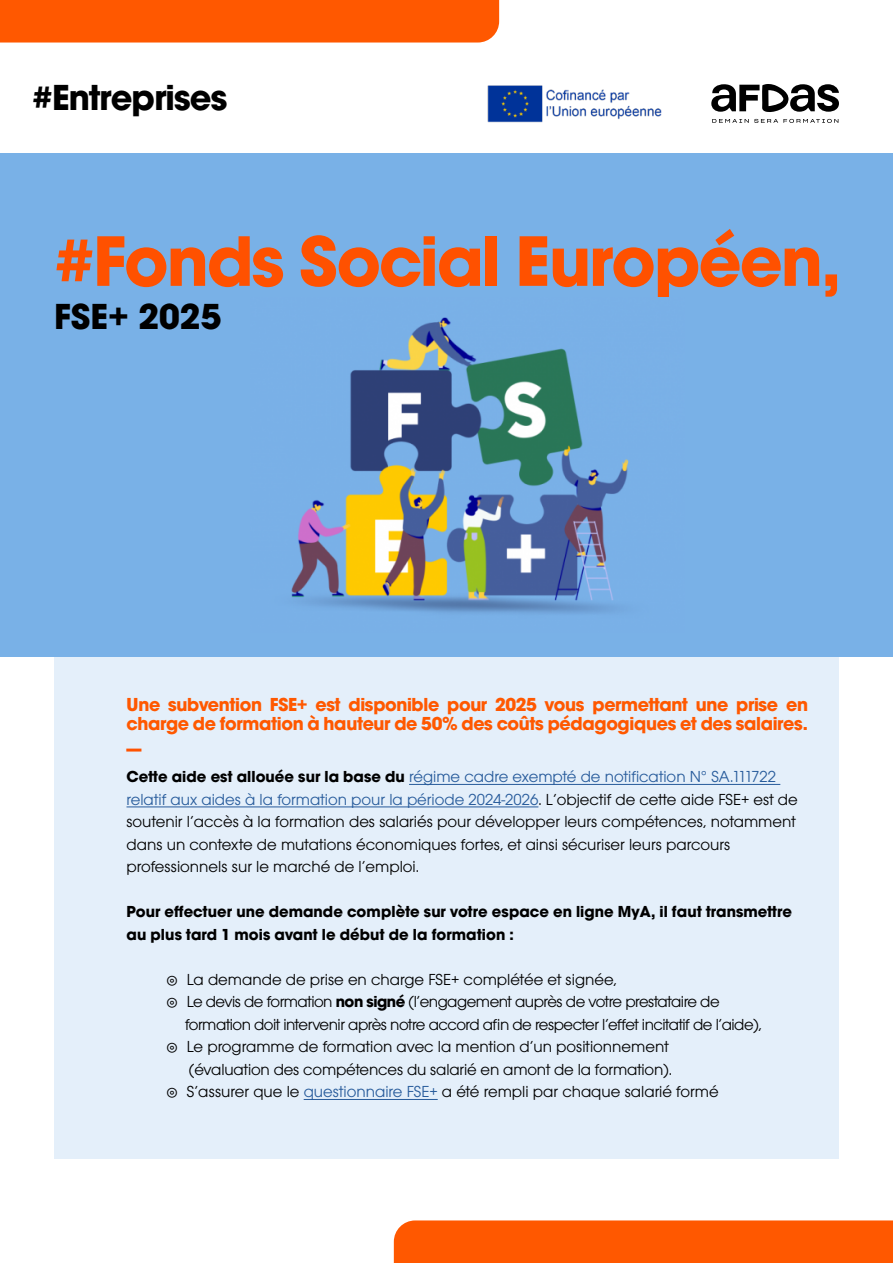
<style>
.page{position:relative;width:893px;height:1263px;background:#fff}
.page>*{position:absolute;margin:0;border:0;box-sizing:border-box;transform-origin:0 0}
.t1{font:700 73.95px "Avalon";letter-spacing:-.025em;color:#ff5100}
.t2{font:700 37.5px "Avalon";letter-spacing:-.025em;color:#000}
.t3{font:700 30px "Avalon";color:#ff5200}
.t4{font:700 19.5px/19.5px "Avalon";letter-spacing:-.02em;color:#ff5800}
.t5{font:16.5px/22.5px "Avalon";color:#000}
.t6{font:16.5px "Avalon";letter-spacing:-.03em;color:#000}
.t7{font:700 16.5px/22.5px "Avalon";color:#000}
.s1{font-weight:700}
.s2{color:#275b9b}
.s3{font-family:"Menlo"}
</style>
<div class="page">
<div style="left:54px;top:657px;width:785px;height:502px;background:#e4effa"></div>
<div style="left:0;top:153px;width:893px;height:504px;background:#79b1e7"></div>
<hr style="left:409px;top:784px;width:371px;height:1px;background:#275b9b">
<hr style="left:126px;top:806px;width:412px;height:1px;background:#275b9b">
<hr style="left:304px;top:1099px;width:134px;height:1px;background:#275b9b">
<svg style="left:711px;top:84px;width:128px;height:28px"></svg>
<svg style="left:712px;top:119px;width:126px;height:4px"></svg>
<img style="left:487px;top:85px;width:175px;height:38px">
<div style="left:0;top:0;width:499px;height:43px;background:#ff5800"></div>
<div style="left:394px;top:1220px;width:499px;height:43px;background:#ff5800"></div>
<img style="left:291px;top:317px;width:338px;height:296px">
<h2 class="t2" style="left:32px;top:75px;width:197px">#Entreprises</h2>
<h1 class="t1" style="left:54px;top:216px;width:788px">#Fonds Social Européen,</h1>
<h2 class="t2" style="left:54px;top:294px;width:169px">FSE+ 2025</h2>
<p class="t4" style="left:126px;top:694px;width:683px">Une subvention FSE+ est disponible pour 2025 vous permettant une prise en charge de formation à hauteur de 50% des coûts pédagogiques et des salaires.</p>
<h3 class="t3" style="left:126px;top:719px;width:17px">_</h3>
<p class="t5" style="left:126px;top:766px;width:673px"><span class="s1">Cette aide est allouée sur la base du</span> <span class="s2">régime cadre exempté de notification N° SA.111722 relatif aux aides à la formation pour la période 2024-2026</span>. L’objectif de cette aide FSE+ est de soutenir l’accès à la formation des salariés pour développer leurs compétences, notamment dans un contexte de mutations économiques fortes, et ainsi sécuriser leurs parcours professionnels sur le marché de l’emploi.</p>
<p class="t7" style="left:126px;top:900px;width:667px">Pour effectuer une demande complète sur votre espace en ligne MyA, il faut transmettre au plus tard 1 mois avant le début de la formation :</p>
<p class="t5" style="left:167px;top:968px;width:451px"><span class="s3">◎</span> La demande de prise en charge FSE+ complétée et signée,</p>
<p class="t6" style="left:167px;top:992px;width:554px"><span class="s3">◎</span> Le devis de formation <span class="s1">non signé</span> (l’engagement auprès de votre prestataire de</p>
<p class="t6" style="left:185px;top:1015px;width:578px">formation doit intervenir après notre accord afin de respecter l’effet incitatif de l’aide),</p>
<p class="t5" style="left:167px;top:1036px;width:503px"><span class="s3">◎</span> Le programme de formation avec la mention d’un positionnement</p>
<p class="t5" style="left:189px;top:1058px;width:485px">(évaluation des compétences du salarié en amont de la formation).</p>
<p class="t5" style="left:167px;top:1081px;width:553px"><span class="s3">◎</span> S’assurer que le <span class="s2">questionnaire FSE+</span> a été rempli par chaque salarié formé</p>
</div>
